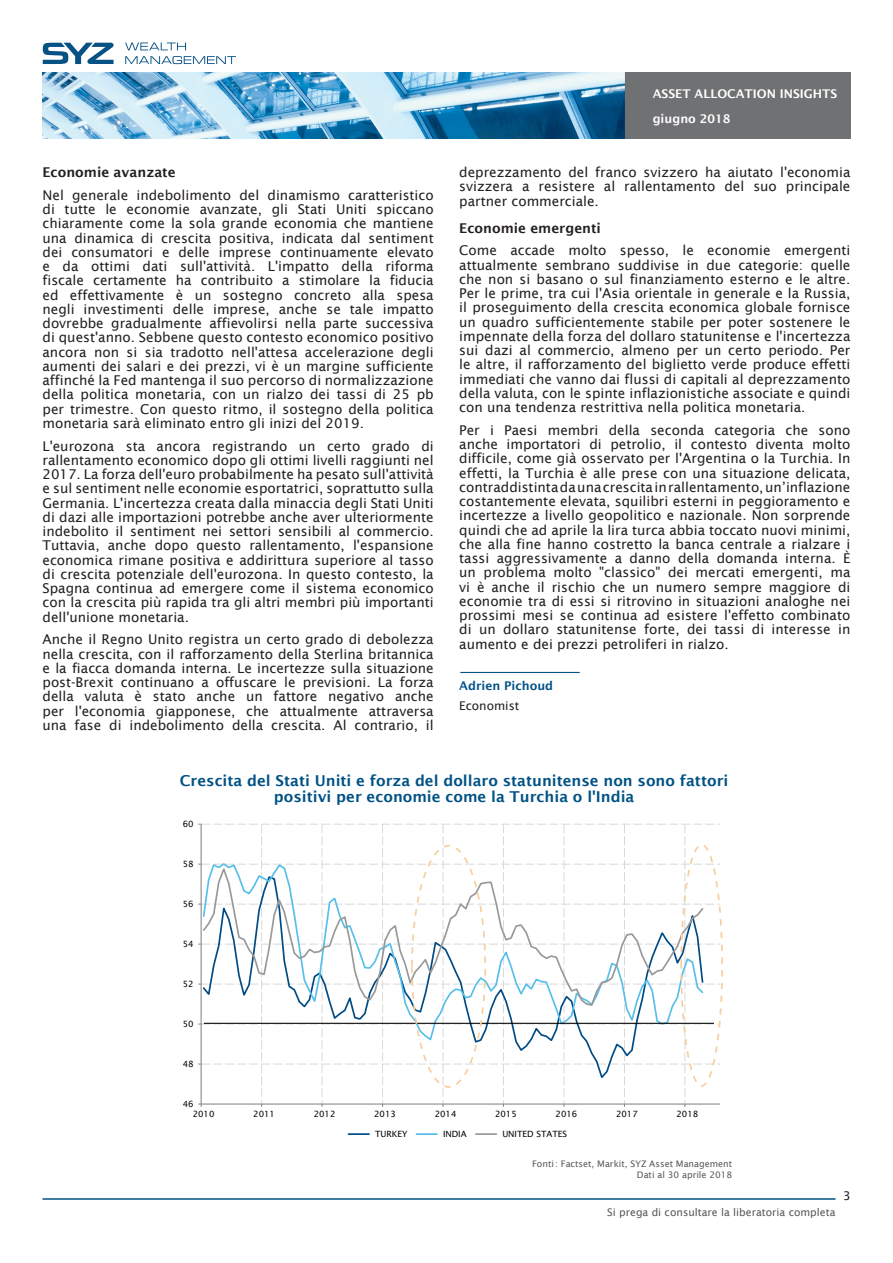
<style>
.page{position:relative;width:893px;height:1263px;background:#fff}
.page>*{position:absolute;margin:0;border:0;box-sizing:border-box;transform-origin:0 0}
.Titre_graph{font:600 15px/16.5px "Lucida Sans";color:#005285;text-align:center}
.texte{font:13.5px/14.2px "Lucida Sans";color:#231f20;text-align:justify}
.texte-2{font:600 13.5px "Lucida Sans";color:#231f20}
.t1{font:600 12px/24.9px "Lucida Sans";color:#fff}
.t2{font:600 12px "Lucida Sans";color:#005285}
.texte-3{font:12px "Lucida Sans";color:#231f20}
.t3{font:10.5px "Lucida Sans";color:#57585a}
.texte_info_graph{font:9px "Lucida Sans";color:#57585a}
.t4{font:8.55px "Lucida Sans";letter-spacing:-.005em;color:#000}
</style>
<div class="page">
<hr style="left:43px;top:1198px;width:793px;height:2px;background:#005285">
<img style="left:43px;top:72px;width:808px;height:66px">
<svg style="left:43px;top:43px;width:71px;height:21px"></svg>
<svg style="left:125px;top:43px;width:61px;height:7px"></svg>
<svg style="left:125px;top:56px;width:111px;height:8px"></svg>
<svg style="left:198px;top:824px;width:522px;height:283px"></svg>
<svg style="left:201px;top:1007px;width:503px;height:74px"></svg>
<svg style="left:202px;top:862px;width:503px;height:180px"></svg>
<svg style="left:201px;top:864px;width:504px;height:143px"></svg>
<hr style="left:348px;top:1133px;width:21px;height:2px;background:#004b84">
<hr style="left:416px;top:1133px;width:21px;height:2px;background:#57bfe9">
<hr style="left:476px;top:1133px;width:20px;height:2px;background:#999">
<hr style="left:204px;top:1023px;width:510px;height:1px;background:#000">
<div style="left:411px;top:845px;width:75px;height:243px;border:2px dashed #f7cf9f;border-radius:50%"></div>
<div style="left:680px;top:844px;width:43px;height:243px;border:2px dashed #f7cf9f;border-radius:50%"></div>
<hr style="left:460px;top:672px;width:120px;height:1px;background:#005285">
<p class="texte-2" style="left:43px;top:165px;width:135px">Economie avanzate</p>
<p class="texte" style="left:43px;top:188px;width:393px">Nel generale indebolimento del dinamismo caratteristico di tutte le economie avanzate, gli Stati Uniti spiccano chiaramente come la sola grande economia che mantiene una dinamica di crescita positiva, indicata dal sentiment dei consumatori e delle imprese continuamente elevato e da ottimi dati sull'attività. L'impatto della riforma fiscale certamente ha contribuito a stimolare la fiducia ed effettivamente è un sostegno concreto alla spesa negli investimenti delle imprese, anche se tale impatto dovrebbe gradualmente affievolirsi nella parte successiva di quest'anno. Sebbene questo contesto economico positivo ancora non si sia tradotto nell'attesa accelerazione degli aumenti dei salari e dei prezzi, vi è un margine sufficiente affinché la Fed mantenga il suo percorso di normalizzazione della politica monetaria, con un rialzo dei tassi di 25 pb per trimestre. Con questo ritmo, il sostegno della politica monetaria sarà eliminato entro gli inizi del 2019.</p>
<p class="texte" style="left:43px;top:439px;width:393px">L'eurozona sta ancora registrando un certo grado di rallentamento economico dopo gli ottimi livelli raggiunti nel 2017. La forza dell'euro probabilmente ha pesato sull'attività e sul sentiment nelle economie esportatrici, soprattutto sulla Germania. L'incertezza creata dalla minaccia degli Stati Uniti di dazi alle importazioni potrebbe anche aver ulteriormente indebolito il sentiment nei settori sensibili al commercio.<br>Tuttavia, anche dopo questo rallentamento, l'espansione economica rimane positiva e addirittura superiore al tasso di crescita potenziale dell'eurozona. In questo contesto, la Spagna continua ad emergere come il sistema economico con la crescita più rapida tra gli altri membri più importanti dell'unione monetaria.</p>
<p class="texte" style="left:43px;top:632px;width:393px">Anche il Regno Unito registra un certo grado di debolezza nella crescita, con il rafforzamento della Sterlina britannica e la fiacca domanda interna. Le incertezze sulla situazione post-Brexit continuano a offuscare le previsioni. La forza della valuta è stato anche un fattore negativo anche per l'economia giapponese, che attualmente attraversa una fase di indebolimento della crescita. Al contrario, il</p>
<p class="t1" style="left:653px;top:81px;width:186px">ASSET ALLOCATION INSIGHTS giugno 2018</p>
<p class="texte" style="left:459px;top:165px;width:393px">deprezzamento del franco svizzero ha aiutato l'economia svizzera a resistere al rallentamento del suo principale partner commerciale.</p>
<p class="texte-2" style="left:459px;top:220px;width:143px">Economie emergenti</p>
<p class="texte" style="left:459px;top:243px;width:393px">Come accade molto spesso, le economie emergenti attualmente sembrano suddivise in due categorie: quelle che non si basano o sul finanziamento esterno e le altre.<br>Per le prime, tra cui l'Asia orientale in generale e la Russia, il proseguimento della crescita economica globale fornisce un quadro sufficientemente stabile per poter sostenere le impennate della forza del dollaro statunitense e l'incertezza sui dazi al commercio, almeno per un certo periodo. Per le altre, il rafforzamento del biglietto verde produce effetti immediati che vanno dai flussi di capitali al deprezzamento della valuta, con le spinte inflazionistiche associate e quindi con una tendenza restrittiva nella politica monetaria.</p>
<p class="texte" style="left:459px;top:423px;width:393px">Per i Paesi membri della seconda categoria che sono anche importatori di petrolio, il contesto diventa molto difficile, come già osservato per l'Argentina o la Turchia. In effetti, la Turchia è alle prese con una situazione delicata, contraddistinta da una crescita in rallentamento, un’inflazione costantemente elevata, squilibri esterni in peggioramento e incertezze a livello geopolitico e nazionale. Non sorprende quindi che ad aprile la lira turca abbia toccato nuovi minimi, che alla fine hanno costretto la banca centrale a rialzare i tassi aggressivamente a danno della domanda interna. È un problema molto "classico" dei mercati emergenti, ma vi è anche il rischio che un numero sempre maggiore di economie tra di essi si ritrovino in situazioni analoghe nei prossimi mesi se continua ad esistere l'effetto combinato di un dollaro statunitense forte, dei tassi di interesse in aumento e dei prezzi petroliferi in rialzo.</p>
<p class="t2" style="left:459px;top:679px;width:95px">Adrien Pichoud</p>
<p class="texte-3" style="left:459px;top:698px;width:62px">Economist</p>
<p class="Titre_graph" style="left:180px;top:772px;width:550px">Crescita del Stati Uniti e forza del dollaro statunitense non sono fattori positivi per economie come la Turchia o l'India</p>
<p class="t4" style="left:183px;top:819px;width:12px">60</p>
<p class="t4" style="left:183px;top:859px;width:12px">58</p>
<p class="t4" style="left:183px;top:899px;width:12px">56</p>
<p class="t4" style="left:183px;top:939px;width:12px">54</p>
<p class="t4" style="left:183px;top:979px;width:12px">52</p>
<p class="t4" style="left:183px;top:1019px;width:12px">50</p>
<p class="t4" style="left:183px;top:1059px;width:12px">48</p>
<p class="t4" style="left:183px;top:1099px;width:12px">46</p>
<p class="t4" style="left:193px;top:1109px;width:23px">2010</p>
<p class="t4" style="left:253px;top:1109px;width:23px">2011</p>
<p class="t4" style="left:314px;top:1109px;width:23px">2012</p>
<p class="t4" style="left:374px;top:1109px;width:23px">2013</p>
<p class="t4" style="left:435px;top:1109px;width:23px">2014</p>
<p class="t4" style="left:495px;top:1109px;width:23px">2015</p>
<p class="t4" style="left:556px;top:1109px;width:23px">2016</p>
<p class="t4" style="left:616px;top:1109px;width:23px">2017</p>
<p class="t4" style="left:677px;top:1109px;width:23px">2018</p>
<p class="t4" style="left:375px;top:1129px;width:34px">TURKEY</p>
<p class="t4" style="left:443px;top:1129px;width:25px">INDIA</p>
<p class="t4" style="left:502px;top:1129px;width:66px">UNITED STATES</p>
<p class="texte_info_graph" style="left:532px;top:1158px;width:202px">Fonti: Factset, Markit, SYZ Asset Management</p>
<p class="texte_info_graph" style="left:637px;top:1169px;width:97px">Dati al 30 aprile 2018</p>
<p class="t3" style="left:607px;top:1207px;width:230px">Si prega di consultare la liberatoria completa</p>
<p class="texte-3" style="left:843px;top:1188px;width:9px">3</p>
</div>
